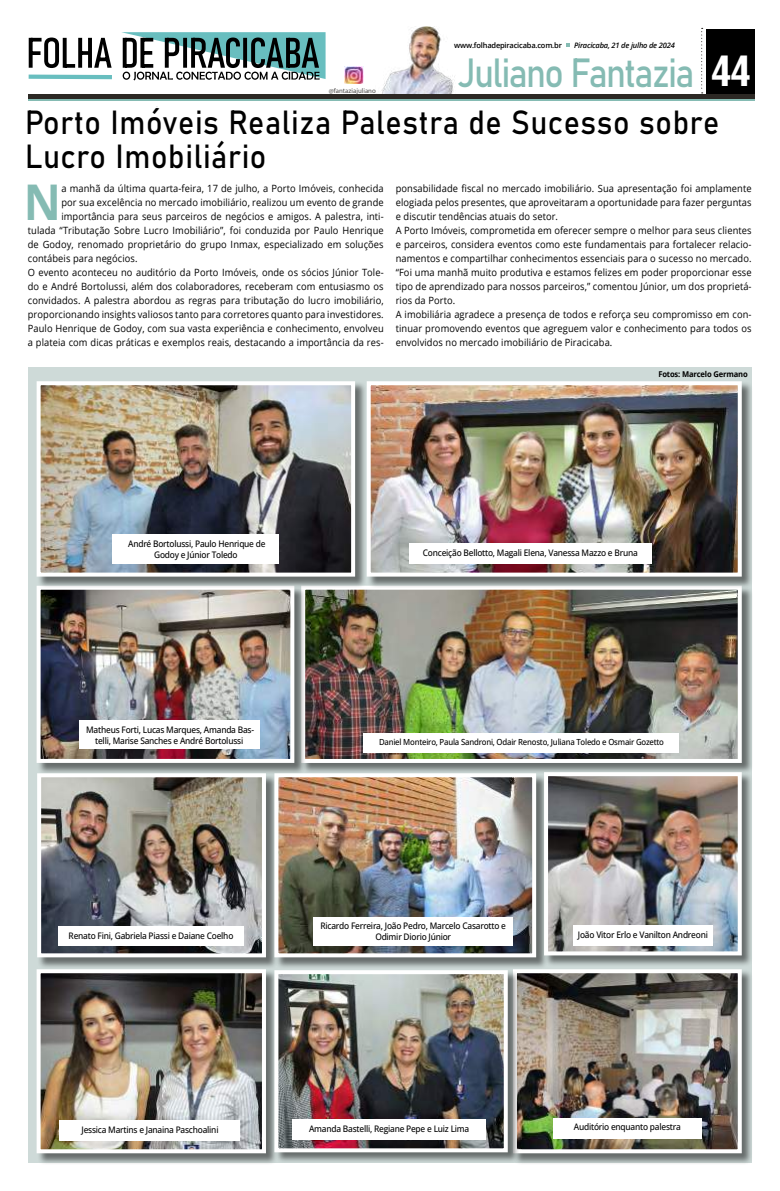
<style>
.page{position:relative;width:780px;height:1191px;background:#fff}
.page>*{position:absolute;margin:0;border:0;box-sizing:border-box;transform-origin:0 0}
.t1{font:700 49.2px "Open Sans";color:#85bbb3;scale:.93 1}
.t2{font:40.2px "Bahnschrift";letter-spacing:-.045em;color:#85bbb3;scale:.89 1}
.t3{font:33px/34px "Bahnschrift";letter-spacing:.02em;color:#000;scale:.92 1}
.t4{font:10px/14px "Open Sans";letter-spacing:.01em;color:#000;scale:.93 1}
.t5{font:500 9px/11px "Open Sans";letter-spacing:-.025em;color:#000;text-align:center;scale:.93 1}
.t6{font:500 8.4px "Open Sans";letter-spacing:-.025em;color:#000;scale:.93 1}
.t7{font:700 8px "Open Sans";letter-spacing:-.02em;color:#000;scale:.95 1}
.t8{font:600 7.5px "Open Sans";letter-spacing:-.025em;color:#000}
.t9{font:italic 600 7.5px "Open Sans";letter-spacing:-.025em;color:#000}
.t10{font:6.8px "Myriad Pro";color:#4a4948}
.s1{font-family:"Arena Condensed";font-weight:700;font-size:40.6px;color:#fff}
</style>
<div class="page">
<div style="left:28px;top:367px;width:723px;height:795px;background:#cedad8"></div>
<div style="left:706px;top:30px;width:49px;height:64px;background:#000"></div>
<hr style="left:28px;top:98px;width:727px;height:3px;background:#85bbb3">
<div style="left:28px;top:94px;width:727px;height:5px;background:#2c2824"></div>
<svg style="left:701px;top:28px;width:1px;height:65px"></svg>
<svg style="left:566px;top:43px;width:3px;height:4px"></svg>
<svg style="left:28px;top:32px;width:297px;height:48px"></svg>
<img style="left:381px;top:27px;width:74px;height:67px">
<img style="left:345px;top:66px;width:18px;height:17px">
<div style="left:37px;top:969px;width:240px;height:196px;background:#000;opacity:.5"></div>
<img style="left:42px;top:974px;width:219px;height:174px">
<div style="left:37px;top:969px;width:229px;height:184px;border:4px solid #fff"></div>
<div style="left:301px;top:586px;width:452px;height:188px;background:#000;opacity:.5"></div>
<img style="left:306px;top:590px;width:430px;height:168px">
<div style="left:301px;top:585px;width:440px;height:178px;border:4px solid #fff"></div>
<div style="left:37px;top:586px;width:269px;height:188px;background:#000;opacity:.5"></div>
<img style="left:42px;top:591px;width:247px;height:167px">
<div style="left:37px;top:586px;width:257px;height:177px;border:4px solid #fff"></div>
<div style="left:37px;top:773px;width:240px;height:196px;background:#000;opacity:.5"></div>
<img style="left:42px;top:778px;width:219px;height:174px">
<div style="left:37px;top:773px;width:229px;height:184px;border:4px solid #fff"></div>
<div style="left:513px;top:969px;width:240px;height:196px;background:#000;opacity:.5"></div>
<img style="left:519px;top:974px;width:217px;height:174px">
<div style="left:513px;top:969px;width:228px;height:184px;border:4px solid #fff"></div>
<div style="left:274px;top:970px;width:245px;height:194px;background:#000;opacity:.5"></div>
<img style="left:279px;top:975px;width:223px;height:172px">
<div style="left:274px;top:970px;width:233px;height:182px;border:4px solid #fff"></div>
<div style="left:274px;top:773px;width:273px;height:196px;background:#000;opacity:.5"></div>
<img style="left:279px;top:778px;width:252px;height:174px">
<div style="left:274px;top:773px;width:262px;height:184px;border:4px solid #fff"></div>
<div style="left:544px;top:772px;width:209px;height:195px;background:#000;opacity:.5"></div>
<img style="left:549px;top:777px;width:187px;height:173px">
<div style="left:544px;top:772px;width:197px;height:183px;border:4px solid #fff"></div>
<div style="left:37px;top:381px;width:329px;height:207px;background:#000;opacity:.5"></div>
<img style="left:42px;top:386px;width:308px;height:185px">
<div style="left:37px;top:381px;width:318px;height:195px;border:4px solid #fff"></div>
<div style="left:367px;top:381px;width:386px;height:207px;background:#000;opacity:.5"></div>
<img style="left:372px;top:386px;width:364px;height:185px">
<div style="left:367px;top:381px;width:374px;height:195px;border:4px solid #fff"></div>
<div style="left:553px;top:1117px;width:148px;height:21px;background:#fff"></div>
<div style="left:79px;top:720px;width:180px;height:29px;background:#fff"></div>
<div style="left:573px;top:925px;width:139px;height:20px;background:#fff"></div>
<div style="left:58px;top:926px;width:186px;height:19px;background:#fff"></div>
<div style="left:363px;top:733px;width:316px;height:19px;background:#fff"></div>
<div style="left:59px;top:1120px;width:180px;height:21px;background:#fff"></div>
<div style="left:409px;top:543px;width:242px;height:21px;background:#fff"></div>
<div style="left:313px;top:916px;width:200px;height:29px;background:#fff"></div>
<div style="left:112px;top:534px;width:167px;height:30px;background:#fff"></div>
<div style="left:292px;top:1119px;width:194px;height:21px;background:#fff"></div>
<p class="t10" style="left:329px;top:86px;width:48px">@fantaziajuliano</p>
<p class="t8" style="left:454px;top:40px;width:109px">www.folhadepiracicaba.com.br</p>
<p class="t9" style="left:574px;top:40px;width:102px">Piracicaba, 21 de julho de 2024</p>
<h2 class="t2" style="left:458px;top:42px;width:331px">Juliano Fantazia <span class="s1">44</span></h2>
<h3 class="t3" style="left:25px;top:103px;width:756px">Porto Imóveis Realiza Palestra de Sucesso sobre<br>Lucro Imobiliário</h3>
<h1 class="t1" style="left:24px;top:167px;width:42px">N</h1>
<p class="t4" style="left:61px;top:181px;width:348px">a manhã da última quarta-feira, 17 de julho, a Porto Imóveis, conhecida</p>
<p class="t4" style="left:61px;top:195px;width:348px">por sua excelência no mercado imobiliário, realizou um evento de grande</p>
<p class="t4" style="left:61px;top:209px;width:348px">importância para seus parceiros de negócios e amigos. A palestra, inti-</p>
<p class="t4" style="left:28px;top:223px;width:384px">tulada “Tributação Sobre Lucro Imobiliário”, foi conduzida por Paulo Henrique</p>
<p class="t4" style="left:28px;top:237px;width:384px">de Godoy, renomado proprietário do grupo Inmax, especializado em soluções</p>
<p class="t4" style="left:28px;top:251px;width:119px">contábeis para negócios.</p>
<p class="t4" style="left:28px;top:265px;width:384px">O evento aconteceu no auditório da Porto Imóveis, onde os sócios Júnior Tole-</p>
<p class="t4" style="left:28px;top:279px;width:384px">do e André Bortolussi, além dos colaboradores, receberam com entusiasmo os</p>
<p class="t4" style="left:28px;top:293px;width:384px">convidados. A palestra abordou as regras para tributação do lucro imobiliário,</p>
<p class="t4" style="left:28px;top:307px;width:384px">proporcionando insights valiosos tanto para corretores quanto para investidores.</p>
<p class="t4" style="left:28px;top:321px;width:384px">Paulo Henrique de Godoy, com sua vasta experiência e conhecimento, envolveu</p>
<p class="t4" style="left:28px;top:335px;width:384px">a plateia com dicas práticas e exemplos reais, destacando a importância da res-</p>
<p class="t4" style="left:395px;top:181px;width:384px">ponsabilidade fiscal no mercado imobiliário. Sua apresentação foi amplamente elogiada pelos presentes, que aproveitaram a oportunidade para fazer perguntas e discutir tendências atuais do setor.<br>A Porto Imóveis, comprometida em oferecer sempre o melhor para seus clientes e parceiros, considera eventos como este fundamentais para fortalecer relacio&shy;namentos e compartilhar conhecimentos essenciais para o sucesso no mercado. “Foi uma manhã muito produtiva e estamos felizes em poder proporcionar esse tipo de aprendizado para nossos parceiros,” comentou Júnior, um dos proprietá&shy;rios da Porto.<br>A imobiliária agradece a presença de todos e reforça seu compromisso em con&shy;tinuar promovendo eventos que agreguem valor e conhecimento para todos os envolvidos no mercado imobiliário de Piracicaba.</p>
<p class="t7" style="left:658px;top:368px;width:96px">Fotos: Marcelo Germano</p>
<p class="t5" style="left:128px;top:538px;width:149px">André Bortolussi, Paulo Henrique de<br>Godoy e Júnior Toledo</p>
<p class="t5" style="left:423px;top:547px;width:233px">Conceição Bellotto, Magali Elena, Vanessa Mazzo e Bruna</p>
<p class="t5" style="left:86px;top:723px;width:182px">Matheus Forti, Lucas Marques, Amanda Bas&shy;telli, Marise Sanches e André Bortolussi</p>
<p class="t6" style="left:379px;top:736px;width:308px">Daniel Monteiro, Paula Sandroni, Odair Renosto, Juliana Toledo e Osmair Gozetto</p>
<p class="t5" style="left:320px;top:920px;width:201px">Ricardo Ferreira, João Pedro, Marcelo Casarotto e<br>Odimir Diorio Júnior</p>
<p class="t5" style="left:69px;top:930px;width:179px">Renato Fini, Gabriela Piassi e Daiane Coelho</p>
<p class="t5" style="left:578px;top:928px;width:141px">João Vitor Erlo e Vanilton Andreoni</p>
<p class="t5" style="left:81px;top:1124px;width:149px">Jessica Martins e Janaina Paschoalini</p>
<p class="t5" style="left:309px;top:1122px;width:174px">Amanda Bastelli, Regiane Pepe e Luiz Lima</p>
<p class="t5" style="left:574px;top:1121px;width:116px">Auditório enquanto palestra</p>
</div>
